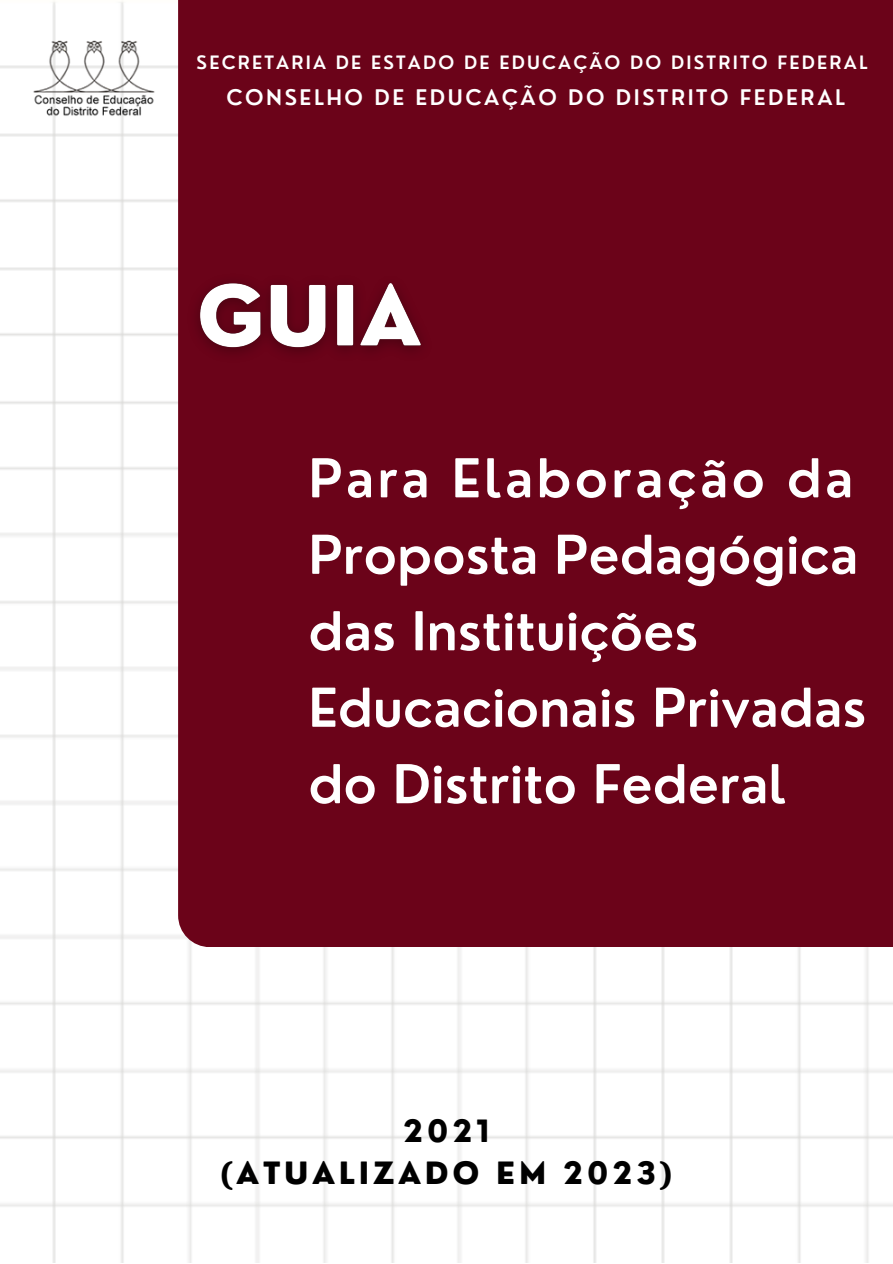
<style>
.page{position:relative;width:893px;height:1264px;background:#fff}
.page>*{position:absolute;margin:0;border:0;box-sizing:border-box;transform-origin:0 0}
.t1{font:600 52.2px/76.5px "Nourd";color:#fff}
.t2{font:800 30px/41.5px "Nourd";letter-spacing:.12em;color:#000;text-align:center}
.t3{font:600 21px "Nourd";letter-spacing:.12em;color:#fff}
.t4{font:600 18px "Nourd";letter-spacing:.12em;color:#fff}
</style>
<div class="page">
<img style="left:0;top:1px;width:892px;height:1261px">
<div style="left:178px;top:0;width:714px;height:947px;background:#6b0319"></div>
<img style="left:21px;top:24px;width:145px;height:104px">
<img style="left:176px;top:246px;width:267px;height:144px">
<p class="t4" style="left:197px;top:51px;width:672px">SECRETARIA DE ESTADO DE EDUCAÇÃO DO DISTRITO FEDERAL</p>
<p class="t3" style="left:226px;top:84px;width:619px">CONSELHO DE EDUCAÇÃO DO DISTRITO FEDERAL</p>
<p class="t1" style="left:308px;top:439px;width:559px">Para Elaboração da<br>Proposta Pedagógica das Instituições<br>Educacionais Privadas do Distrito Federal</p>
<p class="t2" style="left:221px;top:1110px;width:452px">2021<br>(ATUALIZADO EM 2023)</p>
</div>
